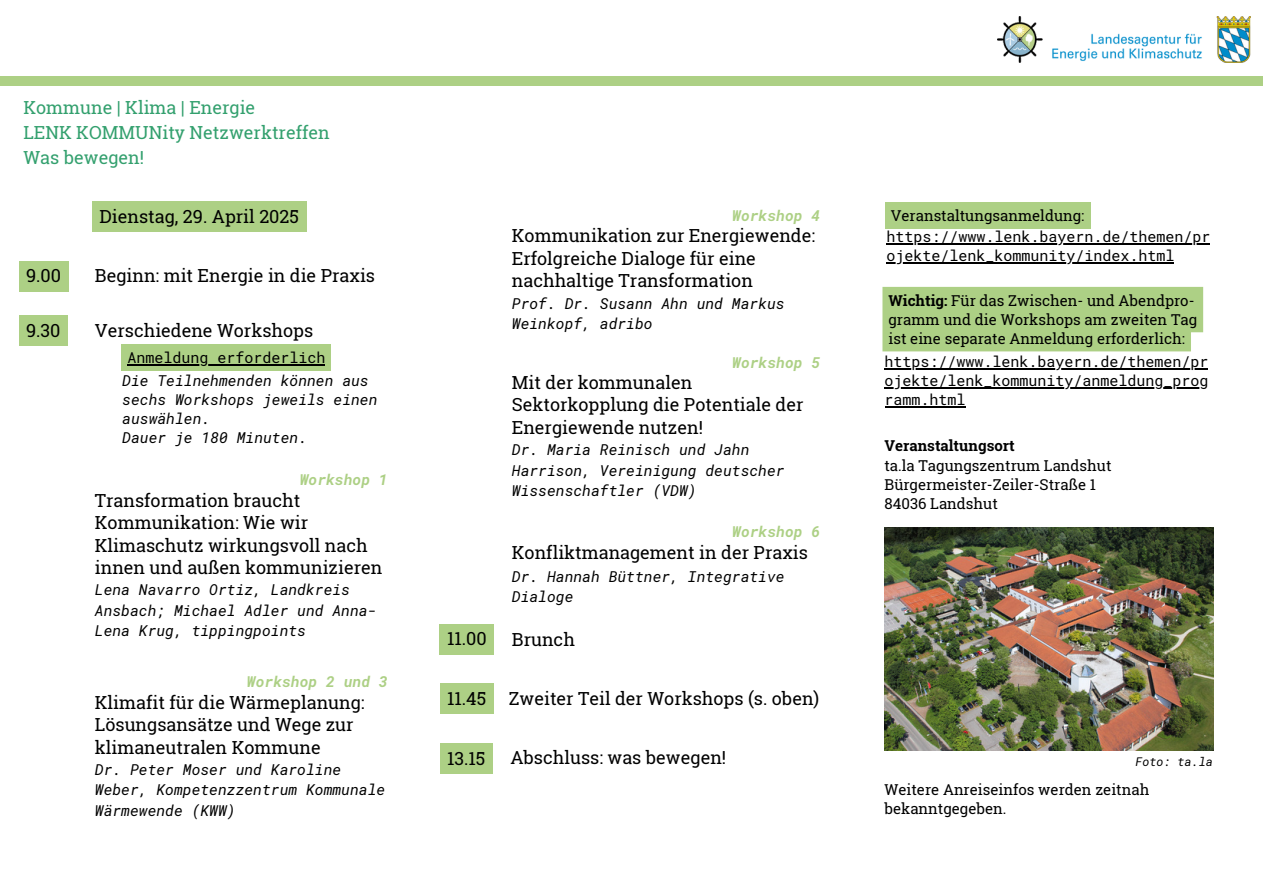
<style>
.page{position:relative;width:1263px;height:894px;background:#fff}
.page>*{position:absolute;margin:0;border:0;box-sizing:border-box;transform-origin:0 0}
.t1{font:18px/22.5px "Roboto Slab";color:#000}
.t2{font:18px/24.8px "Roboto Slab";color:#33a06e}
.t3{font:italic 15px/20.2px "Roboto Mono";color:#000}
.t4{font:15px/19.2px "Roboto Slab";color:#000}
.t5{font:15px/19.2px "Roboto Mono";color:#000}
.t6{font:italic 700 15px "Roboto Mono";color:#add085}
.t7{font:italic 12px "Roboto Mono";color:#000}
.s1{font-weight:700}
</style>
<div class="page">
<div style="left:0;top:76px;width:1263px;height:10px;background:#add085"></div>
<img style="left:997px;top:17px;width:253px;height:46px">
<img style="left:884px;top:527px;width:329px;height:223px">
<div style="left:92px;top:201px;width:214px;height:31px;background:#add085"></div>
<div style="left:19px;top:261px;width:49px;height:30px;background:#add085"></div>
<div style="left:19px;top:315px;width:49px;height:31px;background:#add085"></div>
<div style="left:121px;top:344px;width:210px;height:26px;background:#add085"></div>
<hr style="left:127px;top:364px;width:198px;height:1px;background:#000">
<div style="left:440px;top:623px;width:54px;height:31px;background:#add085"></div>
<div style="left:440px;top:683px;width:53px;height:31px;background:#add085"></div>
<div style="left:440px;top:742px;width:53px;height:31px;background:#add085"></div>
<hr style="left:884px;top:368px;width:324px;height:1px;background:#000">
<hr style="left:884px;top:387px;width:324px;height:1px;background:#000">
<hr style="left:884px;top:406px;width:81px;height:1px;background:#000">
<div style="left:882px;top:287px;width:321px;height:64px;background:#add085"></div>
<div style="left:885px;top:202px;width:205px;height:26px;background:#add085"></div>
<hr style="left:886px;top:243px;width:324px;height:1px;background:#000">
<hr style="left:886px;top:262px;width:288px;height:1px;background:#000">
<h1 class="t2" style="left:23px;top:95px;width:308px">Kommune | Klima | Energie<br>LENK KOMMUNity Netzwerktreffen<br>Was bewegen!</h1>
<p class="t1" style="left:100px;top:205px;width:201px">Dienstag, 29. April 2025</p>
<h1 class="t1" style="left:26px;top:264px;width:36px">9.00</h1>
<h1 class="t1" style="left:95px;top:264px;width:282px">Beginn: mit Energie in die Praxis</h1>
<h1 class="t1" style="left:26px;top:319px;width:36px">9.30</h1>
<h1 class="t1" style="left:95px;top:319px;width:220px">Verschiedene Workshops</h1>
<h1 class="t5" style="left:127px;top:347px;width:199px">Anmeldung erforderlich</h1>
<h1 class="t3" style="left:122px;top:370px;width:257px;line-height:19.2px">Die Teilnehmenden können aus sechs Workshops jeweils einen auswählen.<br>Dauer je 180 Minuten.</h1>
<h2 class="t6" style="left:300px;top:469px;width:89px">Workshop 1</h2>
<h2 class="t1" style="left:95px;top:488px;width:289px">Transformation braucht<br>Kommunikation: Wie wir<br>Klimaschutz wirkungsvoll nach innen und außen kommunizieren</h2>
<h2 class="t3" style="left:95px;top:579px;width:283px">Lena Navarro Ortiz, Landkreis<br>Ansbach; Michael Adler und Anna-<br>Lena Krug, tippingpoints</h2>
<h2 class="t6" style="left:247px;top:671px;width:142px">Workshop 2 und 3</h2>
<h2 class="t1" style="left:95px;top:690px;width:271px">Klimafit für die Wärmeplanung:<br>Lösungsansätze und Wege zur klimaneutralen Kommune</h2>
<h2 class="t3" style="left:95px;top:759px;width:292px">Dr. Peter Moser und Karoline<br>Weber, Kompetenzzentrum Kommunale<br>Wärmewende (KWW)</h2>
<h1 class="t6" style="left:732px;top:205px;width:89px">Workshop 4</h1>
<h1 class="t1" style="left:512px;top:224px;width:305px">Kommunikation zur Energiewende:<br>Erfolgreiche Dialoge für eine nachhaltige Transformation</h1>
<h1 class="t3" style="left:512px;top:293px;width:274px">Prof. Dr. Susann Ahn und Markus<br>Weinkopf, adribo</h1>
<h1 class="t6" style="left:732px;top:352px;width:89px">Workshop 5</h1>
<h1 class="t1" style="left:512px;top:370px;width:293px">Mit der kommunalen<br>Sektorkopplung die Potentiale der<br>Energiewende nutzen!</h1>
<h1 class="t3" style="left:512px;top:439px;width:274px">Dr. Maria Reinisch und Jahn<br>Harrison, Vereinigung deutscher<br>Wissenschaftler (VDW)</h1>
<h1 class="t6" style="left:732px;top:520px;width:89px">Workshop 6</h1>
<h1 class="t1" style="left:512px;top:540px;width:297px">Konfliktmanagement in der Praxis</h1>
<h1 class="t3" style="left:512px;top:565px;width:274px">Dr. Hannah Büttner, Integrative<br>Dialoge</h1>
<h2 class="t1" style="left:447px;top:627px;width:41px">11.00</h2>
<h2 class="t1" style="left:512px;top:627px;width:65px">Brunch</h2>
<h1 class="t1" style="left:447px;top:686px;width:41px">11.45</h1>
<h1 class="t1" style="left:509px;top:686px;width:312px">Zweiter Teil der Workshops (s. oben)</h1>
<h1 class="t1" style="left:447px;top:746px;width:40px">13.15</h1>
<h1 class="t1" style="left:510px;top:745px;width:217px">Abschluss: was bewegen!</h1>
<p class="t4" style="left:891px;top:205px;width:195px">Veranstaltungsanmeldung:</p>
<p class="t5" style="left:886px;top:226px;width:325px">https://www.lenk.bayern.de/themen/pr</p>
<h2 class="t5" style="left:886px;top:245px;width:289px">ojekte/lenk_kommunity/index.html</h2>
<h2 class="t4" style="left:888px;top:290px;width:310px"><span class="s1">Wichtig:</span> Für das Zwischen- und Abendpro&shy;gramm und die Workshops am zweiten Tag ist eine separate Anmeldung erforderlich:</h2>
<h2 class="t5" style="left:884px;top:351px;width:325px">https://www.lenk.bayern.de/themen/pr</h2>
<h2 class="t5" style="left:884px;top:371px;width:325px">ojekte/lenk_kommunity/anmeldung_prog ramm.html</h2>
<h2 class="t4" style="left:884px;top:436px;width:229px"><span class="s1">Veranstaltungsort<br></span>ta.la Tagungszentrum Landshut<br>Bürgermeister-Zeiler-Straße 1<br>84036 Landshut</h2>
<h2 class="t7" style="left:1135px;top:753px;width:79px">Foto: ta.la</h2>
<h1 class="t4" style="left:884px;top:779px;width:266px">Weitere Anreiseinfos werden zeitnah bekanntgegeben.</h1>
</div>
